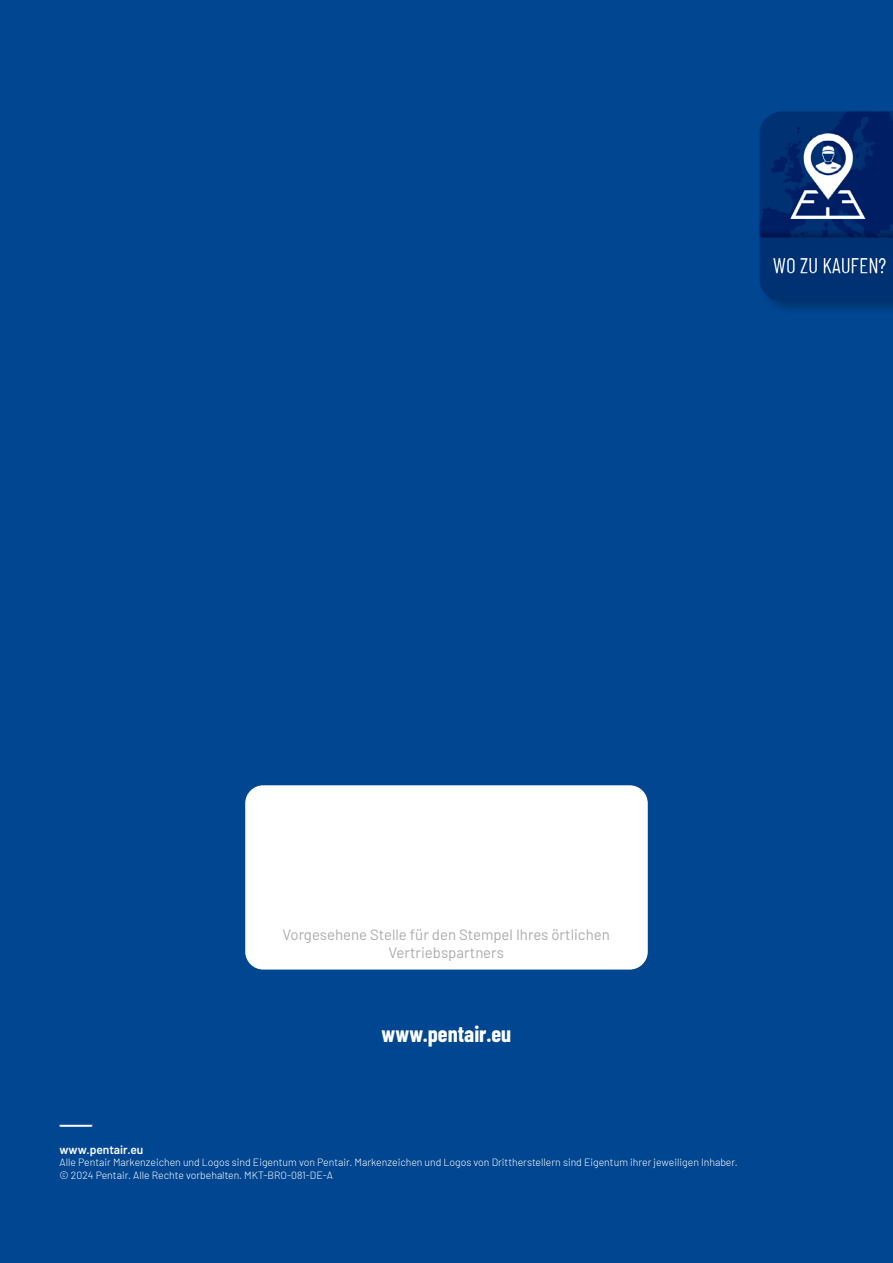
<style>
.page{position:relative;width:893px;height:1263px;background:#004691}
.page>*{position:absolute;margin:0;border:0;box-sizing:border-box;transform-origin:0 0}
.t1{font:700 22.5px "Barlow Condensed";color:#fff}
.t2{font:15px/18px "Barlow";color:#575756;text-align:center}
.t3{font:600 12px "Barlow";color:#fff}
.t4{font:300 10.5px/12.6px "Barlow";color:#fff}
</style>
<div class="page">
<div style="left:60px;top:1125px;width:32px;height:1px;border:2px solid #fff"></div>
<div style="left:245px;top:785px;width:403px;height:184px;background:#fff;border-radius:18px"></div>
<div style="left:757px;top:110px;width:136px;height:205px;background:#000;opacity:.26"></div>
<img style="left:759px;top:112px;width:134px;height:190px">
<h2 class="t2" style="left:282px;top:924px;width:329px">Vorgesehene Stelle für den Stempel Ihres örtlichen<br>Vertriebspartners</h2>
<h1 class="t1" style="left:382px;top:1018px;width:131px">www.pentair.eu</h1>
<p class="t3" style="left:60px;top:1141px;width:85px">www.pentair.eu</p>
<p class="t4" style="left:60px;top:1155px;width:680px">Alle Pentair Markenzeichen und Logos sind Eigentum von Pentair. Markenzeichen und Logos von Drittherstellern sind Eigentum ihrer jeweiligen Inhaber. © 2024 Pentair. Alle Rechte vorbehalten. MKT-BRO-081-DE-A</p>
</div>
